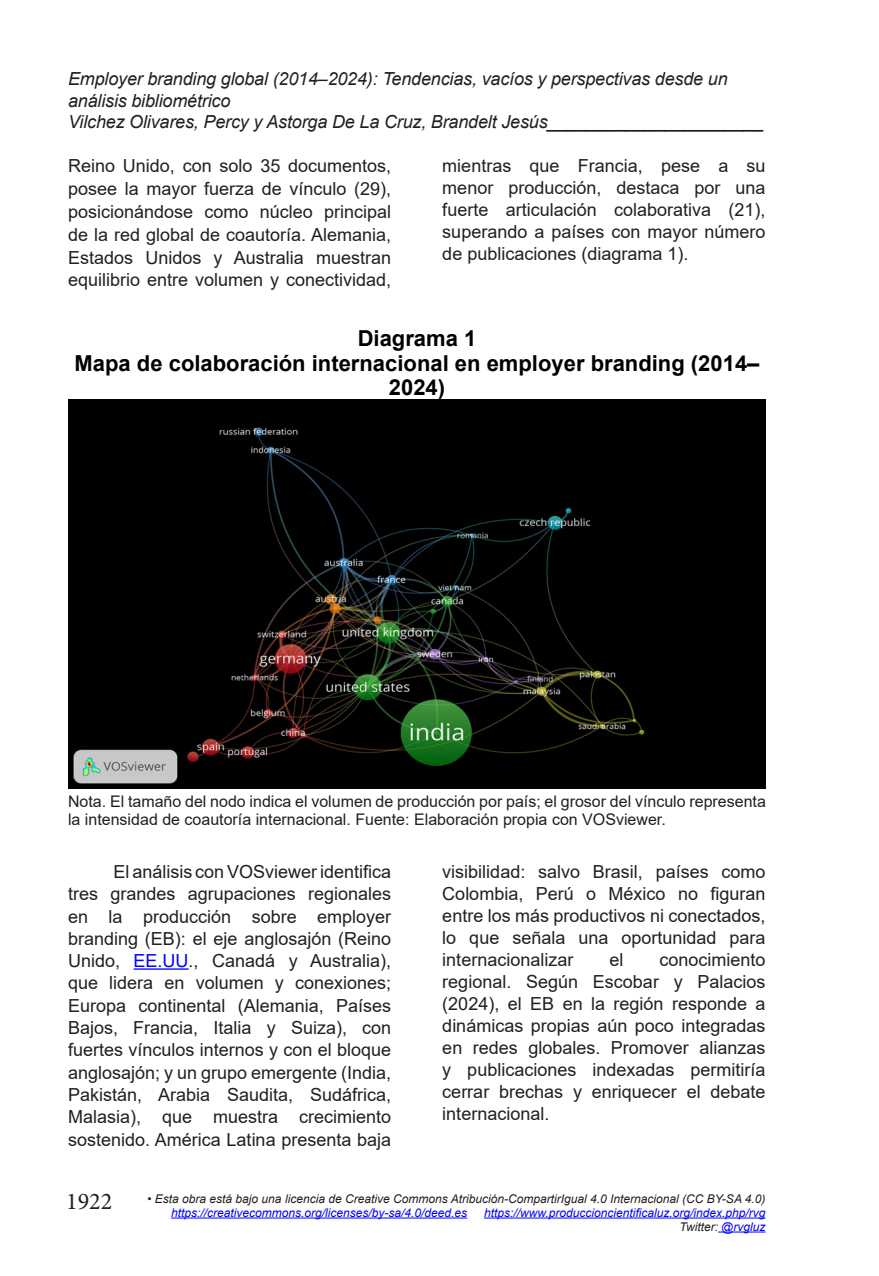
<style>
.page{position:relative;width:879px;height:1276px;background:#fff}
.page>*{position:absolute;margin:0;border:0;box-sizing:border-box;transform-origin:0 0}
.t1{font:24px "Minion Pro";color:#231f20}
.t2{font:700 22px/24.6px "Arial";color:#000;text-align:center}
.t3{font:18px/22px "Arial";color:#231f20;text-align:justify}
.t4{font:italic 18px/21.6px "Arial";letter-spacing:-.01em;color:#231f20}
.t5{font:16px/18.4px "Arial";color:#231f20}
.t6{font:italic 12px/14px "Arial";color:#00f;text-align:right}
.t7{font:italic 12px "Arial";color:#231f20}
.s1{color:#00f}
.s2{color:#231f20}
</style>
<div class="page">
<hr style="left:171px;top:1217px;width:296px;height:1px;background:#00f">
<hr style="left:484px;top:1217px;width:281px;height:1px;background:#00f">
<hr style="left:718px;top:1231px;width:47px;height:1px;background:#00f">
<img style="left:68px;top:399px;width:698px;height:389px">
<hr style="left:134px;top:968px;width:55px;height:1px;background:#00f">
<p class="t4" style="left:68px;top:68px;width:697px">Employer branding global (2014–2024): Tendencias, vacíos y perspectivas desde un análisis bibliométrico<br>Vilchez Olivares, Percy y Astorga De La Cruz, Brandelt Jesús______________________</p>
<p class="t3" style="left:68px;top:154px;width:325px;line-height:22.8px">Reino Unido, con solo 35 documentos, posee la mayor fuerza de vínculo (29), posicionándose como núcleo principal de la red global de coautoría. Alemania, Estados Unidos y Australia muestran equilibrio entre volumen y conectividad,</p>
<p class="t3" style="left:442px;top:154px;width:325px">mientras que Francia, pese a su menor producción, destaca por una fuerte articulación colaborativa (21), superando a países con mayor número de publicaciones (diagrama 1).</p>
<p class="t2" style="left:75px;top:326px;width:686px">Diagrama 1<br>Mapa de colaboración internacional en employer branding (2014–<br>2024)</p>
<p class="t5" style="left:68px;top:791px;width:699px">Nota. El tamaño del nodo indica el volumen de producción por país; el grosor del vínculo representa la intensidad de coautoría internacional. Fuente: Elaboración propia con VOSviewer.</p>
<p class="t3" style="left:68px;top:860px;width:325px;text-indent:45px">El análisis con VOSviewer identifica tres grandes agrupaciones regionales en la producción sobre employer branding (EB): el eje anglosajón (Reino Unido, <span class="s1">EE.UU</span>., Canadá y Australia), que lidera en volumen y conexiones; Europa continental (Alemania, Países Bajos, Francia, Italia y Suiza), con fuertes vínculos internos y con el bloque anglosajón; y un grupo emergente (India, Pakistán, Arabia Saudita, Sudáfrica, Malasia), que muestra crecimiento sostenido. América Latina presenta baja</p>
<p class="t3" style="left:442px;top:860px;width:325px">visibilidad: salvo Brasil, países como Colombia, Perú o México no figuran entre los más productivos ni conectados, lo que señala una oportunidad para internacionalizar</p>
<p class="t3" style="left:442px;top:948px;width:325px;text-indent:217px">conocimiento regional. Según Escobar y Palacios (2024), el EB en la región responde a dinámicas propias aún poco integradas en redes globales. Promover alianzas y publicaciones indexadas permitiría cerrar brechas y enriquecer el debate internacional.</p>
<p class="t3" style="left:609px;top:948px;width:16px">el</p>
<h1 class="t1" style="left:66px;top:1185px;width:48px">1922</h1>
<p class="t7" style="left:147px;top:1190px;width:620px">• Esta obra está bajo una licencia de Creative Commons Atribución-CompartirIgual 4.0 Internacional (CC BY-SA 4.0)</p>
<p class="t6" style="left:171px;top:1205px;width:298px">https://creativecommons.org/licenses/by-sa/4.0/deed.es</p>
<p class="t6" style="left:484px;top:1205px;width:283px">https://www.produccioncientificaluz.org/index.php/rvg<br><span class="s2">Twitter:</span> @rvgluz</p>
</div>
